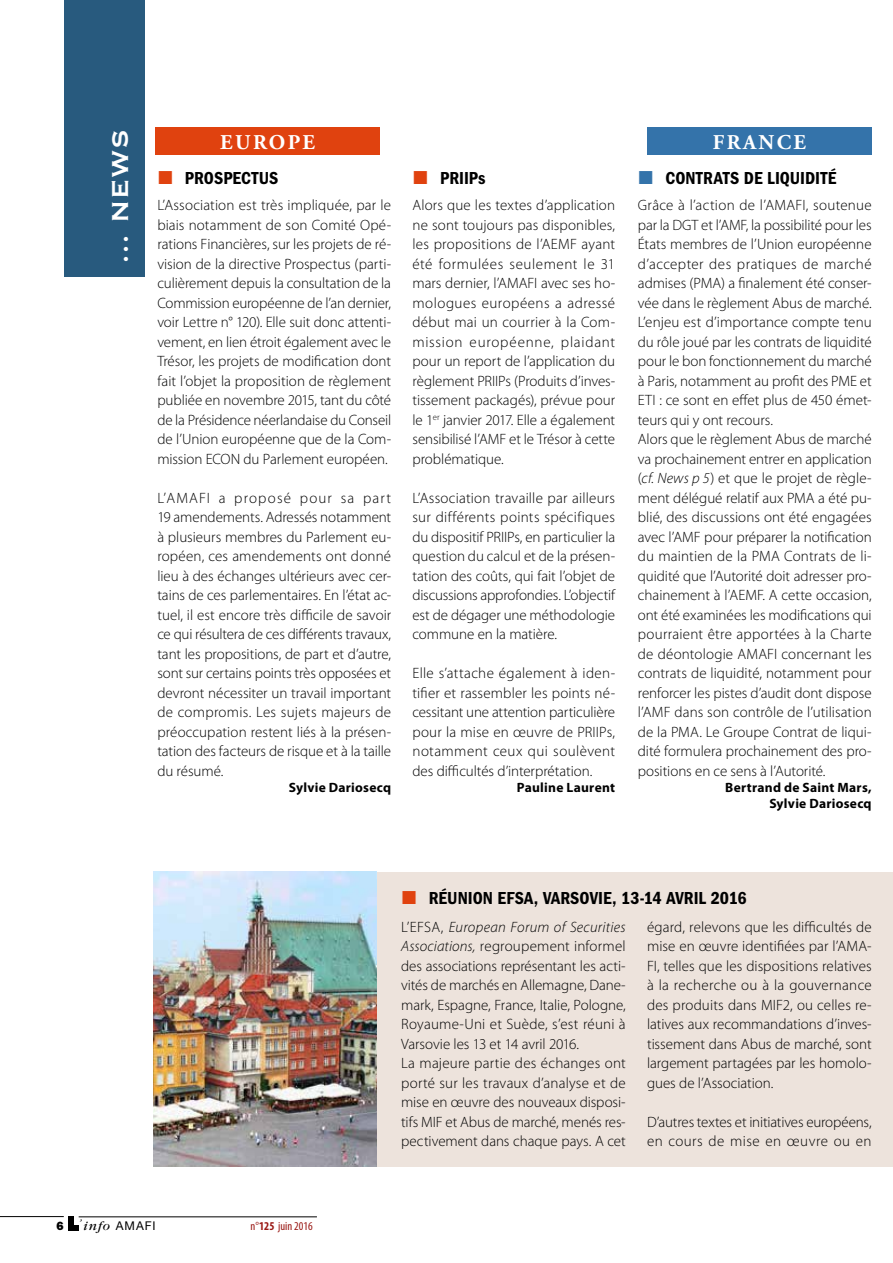
<style>
.page{position:relative;width:893px;height:1263px;background:#fff}
.page>*{position:absolute;margin:0;border:0;box-sizing:border-box;transform-origin:0 0}
.t1{font:30px "Copperplate";color:#fff}
.t2{font:700 21px "Adobe Garamond Pro";letter-spacing:.115em;color:#fff}
.t3{font:600 condensed 18px "Franklin Gothic";color:#000}
.t4{font:300 15px/19.5px "Myriad Pro";color:#000;text-align:justify}
.t5{font:700 13.5px/16.2px "Myriad Pro";letter-spacing:.02em;color:#000;text-align:right}
.t6{font:condensed 12px "Myriad Pro";color:#9a1915}
.t7{font:12px "Helvetica Neue";letter-spacing:.08em;color:#000}
.s1{font-style:italic}
.s2{font-family:"Franklin Gothic";font-weight:800}
.s3{font-family:"Garamond";font-style:italic;font-size:13.5px}
.s4{font-weight:700}
</style>
<div class="page">
<hr style="left:79px;top:1216px;width:238px;height:1px;background:#000">
<hr style="left:0;top:1216px;width:64px;height:1px;background:#000">
<div style="left:68px;top:1216px;width:5px;height:14px;background:#000"></div>
<div style="left:68px;top:1225px;width:11px;height:5px;background:#000"></div>
<div style="left:153px;top:872px;width:740px;height:294px;background:#ede3dc"></div>
<div style="left:64px;top:0;width:81px;height:276px;background:#285a7e"></div>
<div style="left:647px;top:128px;width:225px;height:27px;background:#3473aa"></div>
<div style="left:155px;top:128px;width:225px;height:27px;background:#e0420f"></div>
<img style="left:153px;top:872px;width:223px;height:294px">
<h1 class="t1" style="left:101px;top:264px;width:136px;rotate:-90deg">… NEWS</h1>
<h2 class="t2" style="left:220px;top:130px;width:96px">EUROPE</h2>
<h2 class="t2" style="left:713px;top:130px;width:95px">FRANCE</h2>
<p class="t3" style="left:185px;top:167px;width:95px">PROSPECTUS</p>
<p class="t4" style="left:157px;top:195px;width:235px">L’Association est très impliquée, par le biais notamment de son Comité Opé&shy;rations Financières, sur les projets de ré&shy;vision de la directive Prospectus (parti&shy;culièrement depuis la consultation de la Commission européenne de l’an dernier, voir Lettre n° 120). Elle suit donc attenti&shy;vement, en lien étroit également avec le Trésor, les projets de modification dont fait l’objet la proposition de règlement publiée en novembre 2015, tant du côté de la Présidence néerlandaise du Conseil de l’Union européenne que de la Com&shy;mission ECON du Parlement européen.</p>
<p class="t4" style="left:157px;top:488px;width:235px">L’AMAFI a proposé pour sa part 19 amendements. Adressés notamment à plusieurs membres du Parlement eu&shy;ropéen, ces amendements ont donné lieu à des échanges ultérieurs avec cer&shy;tains de ces parlementaires. En l’état ac&shy;tuel, il est encore très difficile de savoir ce qui résultera de ces différents travaux, tant les propositions, de part et d’autre, sont sur certains points très opposées et devront nécessiter un travail important de compromis. Les sujets majeurs de préoccupation restent liés à la présen&shy;tation des facteurs de risque et à la taille du résumé.</p>
<p class="t5" style="left:289px;top:779px;width:104px">Sylvie Dariosecq</p>
<p class="t3" style="left:440px;top:167px;width:47px">PRIIPs</p>
<p class="t4" style="left:412px;top:195px;width:204px">Alors que les textes d’application ne sont toujours pas disponibles, les propositions de l’AEMF ayant été formulées seulement le 31 mars dernier, l’AMAFI avec ses ho&shy;mologues européens a adressé début mai un courrier à la Com&shy;mission européenne, plaidant pour un report de l’application du règlement PRIIPs (Produits d’inves&shy;tissement packagés), prévue pour le 1<sup>er</sup> janvier 2017. Elle a également sensibilisé l’AMF et le Trésor à cette problématique.</p>
<p class="t4" style="left:412px;top:488px;width:204px">L’Association travaille par ailleurs sur différents points spécifiques du dispositif PRIIPs, en particulier la question du calcul et de la présen&shy;tation des coûts, qui fait l’objet de discussions approfondies. L’objectif est de dégager une méthodologie commune en la matière.</p>
<p class="t4" style="left:412px;top:663px;width:204px">Elle s’attache également à iden&shy;tifier et rassembler les points né&shy;cessitant une attention particulière pour la mise en œuvre de PRIIPs, notamment ceux qui soulèvent des difficultés d’interprétation.</p>
<p class="t5" style="left:517px;top:779px;width:100px">Pauline Laurent</p>
<p class="t3" style="left:665px;top:167px;width:172px">CONTRATS DE LIQUIDITÉ</p>
<p class="t4" style="left:638px;top:195px;width:235px;text-align:left">Grâce à l’action de l’AMAFI, soutenue par la DGT et l’AMF, la possibilité pour les États membres de l’Union européenne d’accepter des pratiques de marché admises (PMA) a finalement été conser&shy;vée dans le règlement Abus de marché.<br>L’enjeu est d’importance compte tenu du rôle joué par les contrats de liquidité pour le bon fonctionnement du marché à Paris, notamment au profit des PME et ETI : ce sont en effet plus de 450 émet&shy;teurs qui y ont recours.<br>Alors que le règlement Abus de marché va prochainement entrer en application (<span class="s1">cf. News p 5</span>) et que le projet de règle&shy;ment délégué relatif aux PMA a été pu&shy;blié, des discussions ont été engagées avec l’AMF pour préparer la notification du maintien de la PMA Contrats de li&shy;quidité que l’Autorité doit adresser pro&shy;chainement à l’AEMF. A cette occasion, ont été examinées les modifications qui pourraient être apportées à la Charte de déontologie AMAFI concernant les contrats de liquidité, notamment pour renforcer les pistes d’audit dont dispose l’AMF dans son contrôle de l’utilisation de la PMA. Le Groupe Contrat de liqui&shy;dité formulera prochainement des pro&shy;positions en ce sens à l’Autorité.</p>
<p class="t5" style="left:725px;top:779px;width:148px">Bertrand de Saint Mars,<br>Sylvie Dariosecq</p>
<p class="t3" style="left:429px;top:887px;width:319px">RÉUNION EFSA, VARSOVIE, 13-14 AVRIL 2016</p>
<p class="t4" style="left:401px;top:917px;width:226px;text-align:left">L’EFSA, <span class="s1">European Forum of Securities Associations,</span> regroupement informel des associations représentant les acti&shy;vités de marchés en Allemagne, Dane&shy;mark, Espagne, France, Italie, Pologne, Royaume-Uni et Suède, s’est réuni à Varsovie les 13 et 14 avril 2016.<br>La majeure partie des échanges ont porté sur les travaux d’analyse et de mise en œuvre des nouveaux disposi&shy;tifs MIF et Abus de marché, menés res&shy;pectivement dans chaque pays. A cet</p>
<p class="t4" style="left:647px;top:917px;width:226px">égard, relevons que les difficultés de mise en œuvre identifiées par l’AMA-FI, telles que les dispositions relatives à la recherche ou à la gouvernance des produits dans MIF2, ou celles re&shy;latives aux recommandations d’inves&shy;tissement dans Abus de marché, sont largement partagées par les homolo&shy;gues de l’Association.</p>
<p class="t4" style="left:647px;top:1112px;width:226px">D’autres textes et initiatives européens, en cours de mise en œuvre ou en</p>
<p class="t7" style="left:57px;top:1217px;width:101px"><span class="s2">6</span> <sup>’</sup> <span class="s3">info</span> AMAFI</p>
<p class="t6" style="left:251px;top:1219px;width:64px">n°<span class="s4">125</span> juin 2016</p>
</div>
